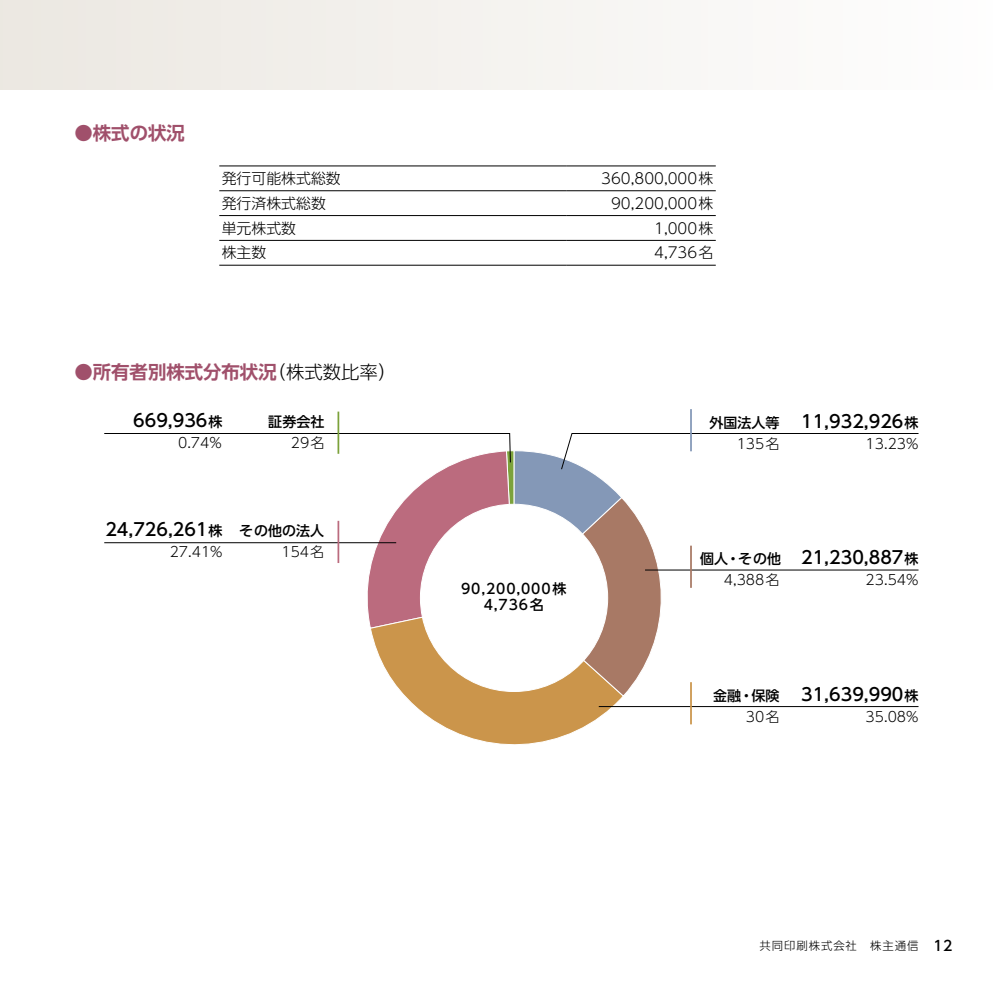
<style>
.page{position:relative;width:993px;height:993px;background:#fff}
.page>*{position:absolute;margin:0;border:0;box-sizing:border-box;transform-origin:0 0}
.t1{font:700 18.38px "UD Shin Go Pro De";color:#a0506b}
.t2{font:500 17.5px "UD Shin Go Pro";color:#000}
.t3{font:300 14.88px "UD Shin Go Pro";color:#000}
.t4{font:300 14px "UD Shin Go Pro";color:#000}
.t5{font:500 14px/15.8px "UD Shin Go Pro";letter-spacing:.06em;color:#000;text-align:center}
.t6{font:300 11.38px "UD Shin Go Pro";letter-spacing:.08em;color:#000}
.s1{font-family:"UD Shin Go Pro";font-weight:300;color:#000}
.s2{font-size:14px}
.s3{font-weight:500;font-size:14px}
</style>
<div class="page">
<div style="left:0;top:0;width:992px;height:89px;background:linear-gradient(to right,#ebe8e1,#fefefe)"></div>
<hr style="left:219px;top:165px;width:347px;height:1px;background:#000">
<hr style="left:566px;top:165px;width:149px;height:1px;background:#000">
<hr style="left:219px;top:190px;width:347px;height:1px;background:#000">
<hr style="left:566px;top:190px;width:149px;height:1px;background:#000">
<hr style="left:219px;top:215px;width:347px;height:1px;background:#000">
<hr style="left:566px;top:215px;width:149px;height:1px;background:#000">
<hr style="left:219px;top:240px;width:347px;height:1px;background:#000">
<hr style="left:566px;top:240px;width:149px;height:1px;background:#000">
<hr style="left:219px;top:265px;width:347px;height:1px;background:#000">
<hr style="left:566px;top:265px;width:149px;height:1px;background:#000">
<hr style="left:690px;top:409px;width:1px;height:42px;background:#8498b7">
<svg style="left:104px;top:433px;width:814px;height:312px"></svg>
<hr style="left:337px;top:411px;width:2px;height:42px;background:#7ca23b">
<hr style="left:104px;top:542px;width:292px;height:1px;background:#000">
<hr style="left:337px;top:520px;width:2px;height:43px;background:#bb6b7e">
<hr style="left:598px;top:706px;width:320px;height:1px;background:#000">
<hr style="left:690px;top:682px;width:1px;height:42px;background:#cb954b">
<p class="t1" style="left:74px;top:118px;width:112px">●株式の状況</p>
<p class="t3" style="left:222px;top:166px;width:120px">発行可能株式総数</p>
<p class="t3" style="left:601px;top:166px;width:113px">360,800,000株</p>
<p class="t3" style="left:222px;top:191px;width:106px">発行済株式総数</p>
<p class="t3" style="left:611px;top:191px;width:104px">90,200,000株</p>
<p class="t3" style="left:222px;top:216px;width:76px">単元株式数</p>
<p class="t3" style="left:654px;top:216px;width:61px">1,000株</p>
<p class="t3" style="left:222px;top:241px;width:46px">株主数</p>
<p class="t3" style="left:654px;top:241px;width:61px">4,736名</p>
<p class="t1" style="left:74px;top:356px;width:324px">●所有者別株式分布状況<span class="s1">（株式数比率）</span></p>
<p class="t2" style="left:133px;top:406px;width:91px">669,936<span class="s2">株</span></p>
<p class="t5" style="left:268px;top:413px;width:57px">証券会社</p>
<p class="t4" style="left:178px;top:431px;width:45px">0.74%</p>
<p class="t4" style="left:291px;top:431px;width:35px">29名</p>
<p class="t2" style="left:105px;top:515px;width:220px">24,726,261<span class="s2">株 その他の法人</span></p>
<p class="t4" style="left:170px;top:540px;width:54px">27.41%</p>
<p class="t4" style="left:281px;top:540px;width:44px">154名</p>
<p class="t5" style="left:461px;top:580px;width:107px">90,200,000株<br>4,736名</p>
<p class="t2" style="left:709px;top:406px;width:210px"><span class="s2">外国法人等</span> 11,932,926<span class="s2">株</span></p>
<p class="t4" style="left:736px;top:432px;width:44px">135名</p>
<p class="t4" style="left:865px;top:432px;width:54px">13.23%</p>
<p class="t2" style="left:699px;top:543px;width:220px"><span class="s2">個人・その他</span> 21,230,887<span class="s2">株</span></p>
<p class="t4" style="left:723px;top:568px;width:57px">4,388名</p>
<p class="t4" style="left:865px;top:568px;width:54px">23.54%</p>
<p class="t2" style="left:713px;top:679px;width:207px"><span class="s2">金融・保険</span> 31,639,990<span class="s2">株</span></p>
<p class="t4" style="left:745px;top:704px;width:35px">30名</p>
<p class="t4" style="left:865px;top:704px;width:54px">35.08%</p>
<p class="t6" style="left:759px;top:936px;width:194px">共同印刷株式会社　株主通信 <span class="s3">12</span></p>
</div>
